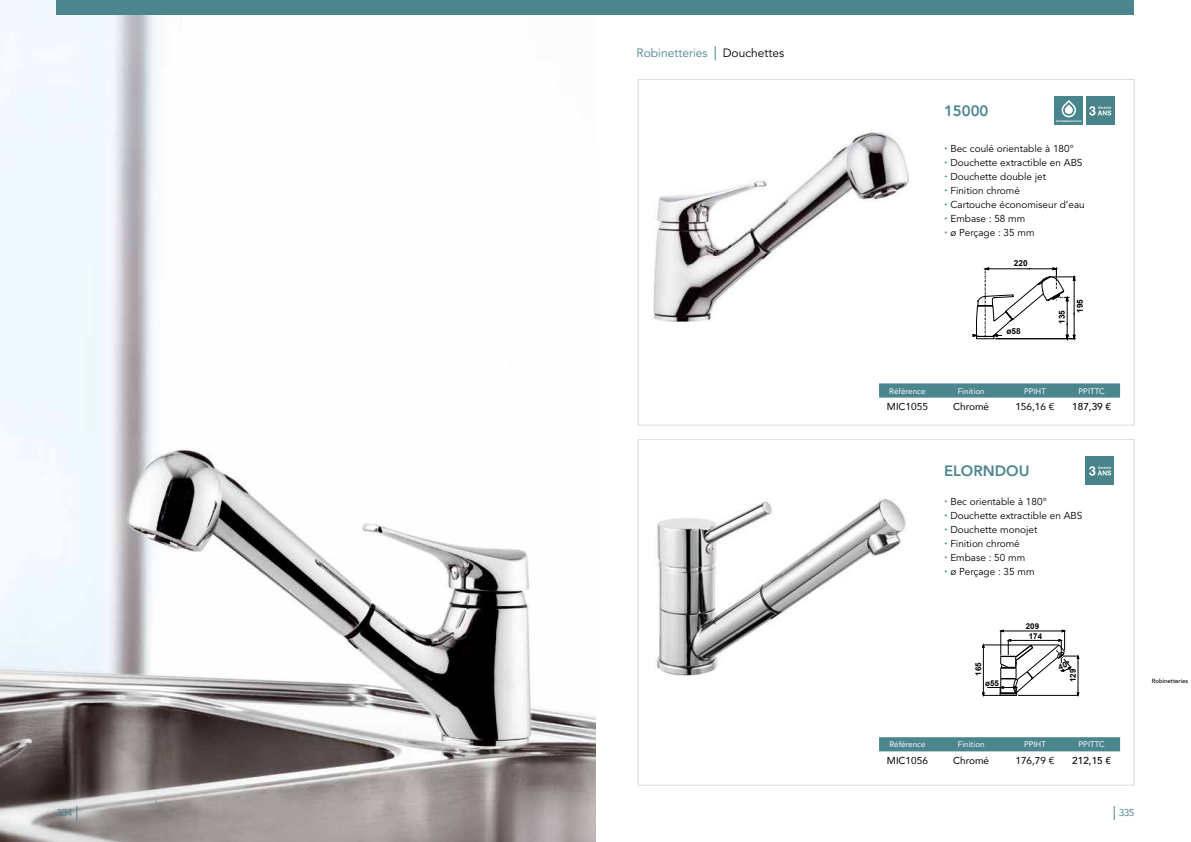
<style>
.page{position:relative;width:1191px;height:842px;background:#fff}
.page>*{position:absolute;margin:0;border:0;box-sizing:border-box;transform-origin:0 0}
.t1{font:800 15px "Avenir";color:#4b858e}
.t2{font:12px "Avenir";color:#4b858e}
.t3{font:10px/14px "Avenir";color:#000}
.t4{font:10px "Avenir";color:#000}
.t5{font:500 10px "Avenir";color:#000}
.t6{font:10px "Avenir";letter-spacing:-.055em;color:#4b858e}
.t7{font:700 8.2px "Arial";color:#000}
.t8{font:8px "Avenir";color:#fff}
.t9{font:700 8px "Arial";color:#000}
.t10{font:500 6px "Avenir";color:#000}
.t11{font:700 2.3px "Arial";color:#fff}
.s1{color:#000}
</style>
<div class="page">
<img style="left:0;top:0;width:595px;height:842px">
<svg style="left:77px;top:806px;width:1px;height:14px"></svg>
<svg style="left:1114px;top:806px;width:1px;height:14px"></svg>
<div style="left:57px;top:0;width:1077px;height:14px;background:#4b858e"></div>
<img style="left:653px;top:133px;width:256px;height:188px">
<svg style="left:972px;top:267px;width:103px;height:72px"></svg>
<div style="left:1085px;top:97px;width:29px;height:28px;background:#4a848b"></div>
<svg style="left:1089px;top:106px;width:22px;height:10px"></svg>
<svg style="left:879px;top:383px;width:241px;height:15px;background:#548b94"></svg>
<img style="left:656px;top:499px;width:251px;height:176px">
<svg style="left:879px;top:737px;width:241px;height:14px;background:#4d868f"></svg>
<div style="left:1085px;top:457px;width:29px;height:28px;background:#4a848b"></div>
<svg style="left:1089px;top:466px;width:22px;height:10px"></svg>
<svg style="left:715px;top:46px;width:1px;height:14px"></svg>
<div style="left:1054px;top:97px;width:29px;height:28px;background:#49858c"></div>
<svg style="left:1061px;top:100px;width:15px;height:17px"></svg>
<svg style="left:982px;top:630px;width:97px;height:66px"></svg>
<p class="t2" style="left:636px;top:43px;width:149px">Robinetteries <span class="s1">Douchettes</span></p>
<h1 class="t1" style="left:944px;top:99px;width:46px">15000</h1>
<p class="t11" style="left:1056px;top:119px;width:27px">ÉCONOMISEUR D’EAU</p>
<p class="t3" style="left:950px;top:142px;width:136px">Bec coulé orientable à 180°<br>Douchette extractible en ABS<br>Douchette double jet<br>Finition chromé<br>Cartouche économiseur d’eau<br>Embase : 58 mm<br>ø Perçage : 35 mm</p>
<p class="t7" style="left:1013px;top:257px;width:15px">220</p>
<p class="t7" style="left:1006px;top:326px;width:16px">ø58</p>
<p class="t7" style="left:1056px;top:324px;width:15px;rotate:-90deg">135</p>
<p class="t7" style="left:1074px;top:313px;width:15px;rotate:-90deg">195</p>
<p class="t8" style="left:889px;top:384px;width:38px">Référence</p>
<p class="t8" style="left:958px;top:384px;width:28px">Finition</p>
<p class="t8" style="left:1024px;top:384px;width:23px">PPIHT</p>
<p class="t8" style="left:1078px;top:384px;width:28px">PPITTC</p>
<p class="t4" style="left:887px;top:399px;width:42px">MIC1055</p>
<p class="t4" style="left:953px;top:399px;width:37px">Chromé</p>
<p class="t4" style="left:1015px;top:399px;width:41px">156,16 €</p>
<p class="t5" style="left:1072px;top:398px;width:40px">187,39 €</p>
<h1 class="t1" style="left:944px;top:459px;width:87px">ELORNDOU</h1>
<p class="t3" style="left:950px;top:494px;width:134px">Bec orientable à 180°<br>Douchette extractible en ABS<br>Douchette monojet<br>Finition chromé<br>Embase : 50 mm<br>ø Perçage : 35 mm</p>
<p class="t9" style="left:1025px;top:621px;width:15px">209</p>
<p class="t9" style="left:973px;top:676px;width:15px;rotate:-90deg">165</p>
<p class="t9" style="left:985px;top:678px;width:15px">ø55</p>
<p class="t9" style="left:1028px;top:631px;width:15px">174</p>
<p class="t9" style="left:1067px;top:682px;width:15px;rotate:-90deg">129</p>
<p class="t10" style="left:1151px;top:676px;width:38px">Robinetteries</p>
<p class="t8" style="left:889px;top:738px;width:38px">Référence</p>
<p class="t8" style="left:958px;top:738px;width:28px">Finition</p>
<p class="t8" style="left:1024px;top:738px;width:23px">PPIHT</p>
<p class="t8" style="left:1078px;top:738px;width:28px">PPITTC</p>
<p class="t4" style="left:887px;top:752px;width:42px">MIC1056</p>
<p class="t4" style="left:953px;top:752px;width:37px">Chromé</p>
<p class="t4" style="left:1015px;top:752px;width:41px">176,79 €</p>
<p class="t5" style="left:1072px;top:752px;width:40px">212,15 €</p>
<p class="t6" style="left:57px;top:805px;width:17px">334</p>
<p class="t6" style="left:1118px;top:805px;width:17px">335</p>
</div>
